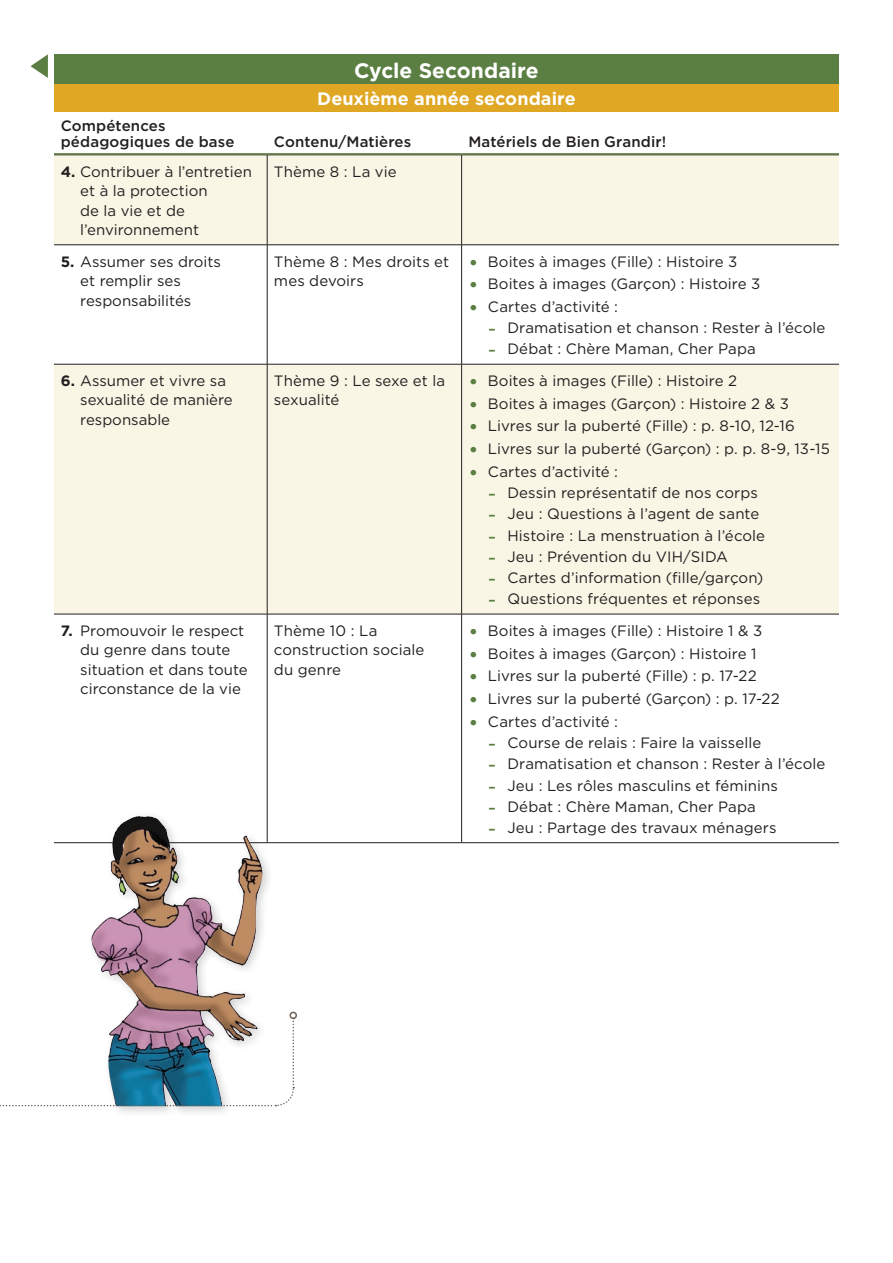
<style>
.page{position:relative;width:893px;height:1263px;background:#fff}
.page>*{position:absolute;margin:0;border:0;box-sizing:border-box;transform-origin:0 0}
.t1{font:700 21px "Gotham";color:#fff}
.t2{font:700 18px "Gotham";letter-spacing:.005em;color:#fff}
.t3{font:15px/19.5px "Gotham";color:#231f20}
.t4{font:500 15px/16.2px "Gotham";letter-spacing:.01em;color:#231f20}
.s1{font-weight:700}
.s2{font-size:21px;color:#5b7e42}
</style>
<div class="page">
<svg style="left:54px;top:156px;width:785px;height:458px;fill:#f9f6e6"></svg>
<hr style="left:54px;top:155px;width:213px;height:1px;background:#231f20">
<hr style="left:267px;top:155px;width:195px;height:1px;background:#231f20">
<hr style="left:267px;top:155px;width:1px;height:90px;background:#231f20">
<hr style="left:462px;top:155px;width:377px;height:1px;background:#231f20">
<hr style="left:461px;top:155px;width:1px;height:90px;background:#231f20">
<hr style="left:54px;top:245px;width:213px;height:1px;background:#231f20">
<hr style="left:267px;top:245px;width:195px;height:1px;background:#231f20">
<hr style="left:267px;top:245px;width:1px;height:119px;background:#231f20">
<hr style="left:462px;top:245px;width:377px;height:1px;background:#231f20">
<hr style="left:461px;top:245px;width:1px;height:119px;background:#231f20">
<hr style="left:54px;top:364px;width:213px;height:1px;background:#231f20">
<hr style="left:267px;top:364px;width:195px;height:1px;background:#231f20">
<hr style="left:267px;top:364px;width:1px;height:250px;background:#231f20">
<hr style="left:462px;top:364px;width:377px;height:1px;background:#231f20">
<hr style="left:461px;top:364px;width:1px;height:250px;background:#231f20">
<hr style="left:54px;top:614px;width:213px;height:1px;background:#231f20">
<hr style="left:267px;top:614px;width:195px;height:1px;background:#231f20">
<hr style="left:267px;top:614px;width:1px;height:228px;background:#231f20">
<hr style="left:462px;top:614px;width:377px;height:1px;background:#231f20">
<hr style="left:461px;top:614px;width:1px;height:228px;background:#231f20">
<hr style="left:54px;top:842px;width:213px;height:1px;background:#231f20">
<hr style="left:267px;top:842px;width:195px;height:1px;background:#231f20">
<hr style="left:462px;top:842px;width:377px;height:1px;background:#231f20">
<div style="left:54px;top:54px;width:785px;height:30px;background:#5b7e42"></div>
<div style="left:54px;top:84px;width:785px;height:28px;background:#dfa724"></div>
<hr style="left:54px;top:153px;width:213px;height:2px;background:#5b7e42">
<hr style="left:267px;top:153px;width:195px;height:2px;background:#5b7e42">
<hr style="left:462px;top:153px;width:377px;height:2px;background:#5b7e42">
<svg style="left:31px;top:54px;width:17px;height:24px"></svg>
<div style="left:87px;top:811px;width:186px;height:307px;background:#231f20;opacity:.2"></div>
<img style="left:90px;top:816px;width:175px;height:202px">
<svg style="left:0;top:1018px;width:295px;height:89px"></svg>
<div style="left:289px;top:1012px;width:8px;height:7px;border:2px solid #6f6259;border-radius:50%"></div>
<p class="t4" style="left:61px;top:117px;width:175px">Compétences pédagogiques de base</p>
<h1 class="t1" style="left:354px;top:56px;width:186px">Cycle Secondaire</h1>
<p class="t2" style="left:317px;top:87px;width:260px">Deuxième année secondaire</p>
<p class="t4" style="left:274px;top:134px;width:139px">Contenu/Matières</p>
<p class="t4" style="left:468px;top:134px;width:199px">Matériels de Bien Grandir!</p>
<p class="t3" style="left:80px;top:161px;width:173px;text-indent:-20px"><span class="s1">4.</span> Contribuer à l’entretien et à la protection<br>de la vie et de l’environnement</p>
<p class="t3" style="left:274px;top:161px;width:124px">Thème 8 : La vie</p>
<p class="t3" style="left:80px;top:251px;width:142px;text-indent:-20px"><span class="s1">5.</span> Assumer ses droits et remplir ses responsabilités</p>
<p class="t3" style="left:274px;top:251px;width:177px">Thème 8 : Mes droits et mes devoirs</p>
<p class="t3" style="left:468px;top:251px;width:270px"><span class="s2">•</span> Boites à images (Fille) : Histoire 3</p>
<p class="t3" style="left:468px;top:274px;width:294px"><span class="s2">•</span> Boites à images (Garçon) : Histoire 3</p>
<p class="t3" style="left:468px;top:297px;width:151px"><span class="s2">•</span> Cartes d’activité :</p>
<p class="t3" style="left:488px;top:318px;width:339px"><span class="s2">-</span> Dramatisation et chanson : Rester à l’école</p>
<p class="t3" style="left:488px;top:339px;width:269px"><span class="s2">-</span> Débat : Chère Maman, Cher Papa</p>
<p class="t3" style="left:80px;top:371px;width:154px;text-indent:-20px"><span class="s1">6.</span> Assumer et vivre sa sexualité de manière responsable</p>
<p class="t3" style="left:274px;top:371px;width:173px">Thème 9 : Le sexe et la sexualité</p>
<p class="t3" style="left:468px;top:371px;width:270px"><span class="s2">•</span> Boites à images (Fille) : Histoire 2</p>
<p class="t3" style="left:468px;top:393px;width:322px"><span class="s2">•</span> Boites à images (Garçon) : Histoire 2 &amp; 3</p>
<p class="t3" style="left:468px;top:416px;width:328px"><span class="s2">•</span> Livres sur la puberté (Fille) : p. 8-10, 12-16</p>
<p class="t3" style="left:468px;top:439px;width:363px"><span class="s2">•</span> Livres sur la puberté (Garçon) : p. p. 8-9, 13-15</p>
<p class="t3" style="left:468px;top:461px;width:151px"><span class="s2">•</span> Cartes d’activité :</p>
<p class="t3" style="left:488px;top:483px;width:271px"><span class="s2">-</span> Dessin représentatif de nos corps</p>
<p class="t3" style="left:488px;top:504px;width:273px"><span class="s2">-</span> Jeu : Questions à l’agent de sante</p>
<p class="t3" style="left:488px;top:525px;width:279px"><span class="s2">-</span> Histoire : La menstruation à l’école</p>
<p class="t3" style="left:488px;top:546px;width:242px"><span class="s2">-</span> Jeu : Prévention du VIH/SIDA</p>
<p class="t3" style="left:488px;top:568px;width:277px"><span class="s2">-</span> Cartes d’information (fille/garçon)</p>
<p class="t3" style="left:488px;top:589px;width:274px"><span class="s2">-</span> Questions fréquentes et réponses</p>
<p class="t3" style="left:80px;top:620px;width:169px;text-indent:-20px"><span class="s1">7.</span> Promouvoir le respect du genre dans toute situation et dans toute circonstance de la vie</p>
<p class="t3" style="left:274px;top:620px;width:152px">Thème 10 : La construction sociale du genre</p>
<p class="t3" style="left:468px;top:620px;width:295px"><span class="s2">•</span> Boites à images (Fille) : Histoire 1 &amp; 3</p>
<p class="t3" style="left:468px;top:643px;width:290px"><span class="s2">•</span> Boites à images (Garçon) : Histoire 1</p>
<p class="t3" style="left:468px;top:666px;width:290px"><span class="s2">•</span> Livres sur la puberté (Fille) : p. 17-22</p>
<p class="t3" style="left:468px;top:689px;width:313px"><span class="s2">•</span> Livres sur la puberté (Garçon) : p. 17-22</p>
<p class="t3" style="left:468px;top:711px;width:151px"><span class="s2">•</span> Cartes d’activité :</p>
<p class="t3" style="left:488px;top:733px;width:275px"><span class="s2">-</span> Course de relais : Faire la vaisselle</p>
<p class="t3" style="left:488px;top:754px;width:339px"><span class="s2">-</span> Dramatisation et chanson : Rester à l’école</p>
<p class="t3" style="left:488px;top:775px;width:292px"><span class="s2">-</span> Jeu : Les rôles masculins et féminins</p>
<p class="t3" style="left:488px;top:796px;width:269px"><span class="s2">-</span> Débat : Chère Maman, Cher Papa</p>
<p class="t3" style="left:488px;top:818px;width:290px"><span class="s2">-</span> Jeu : Partage des travaux ménagers</p>
</div>
